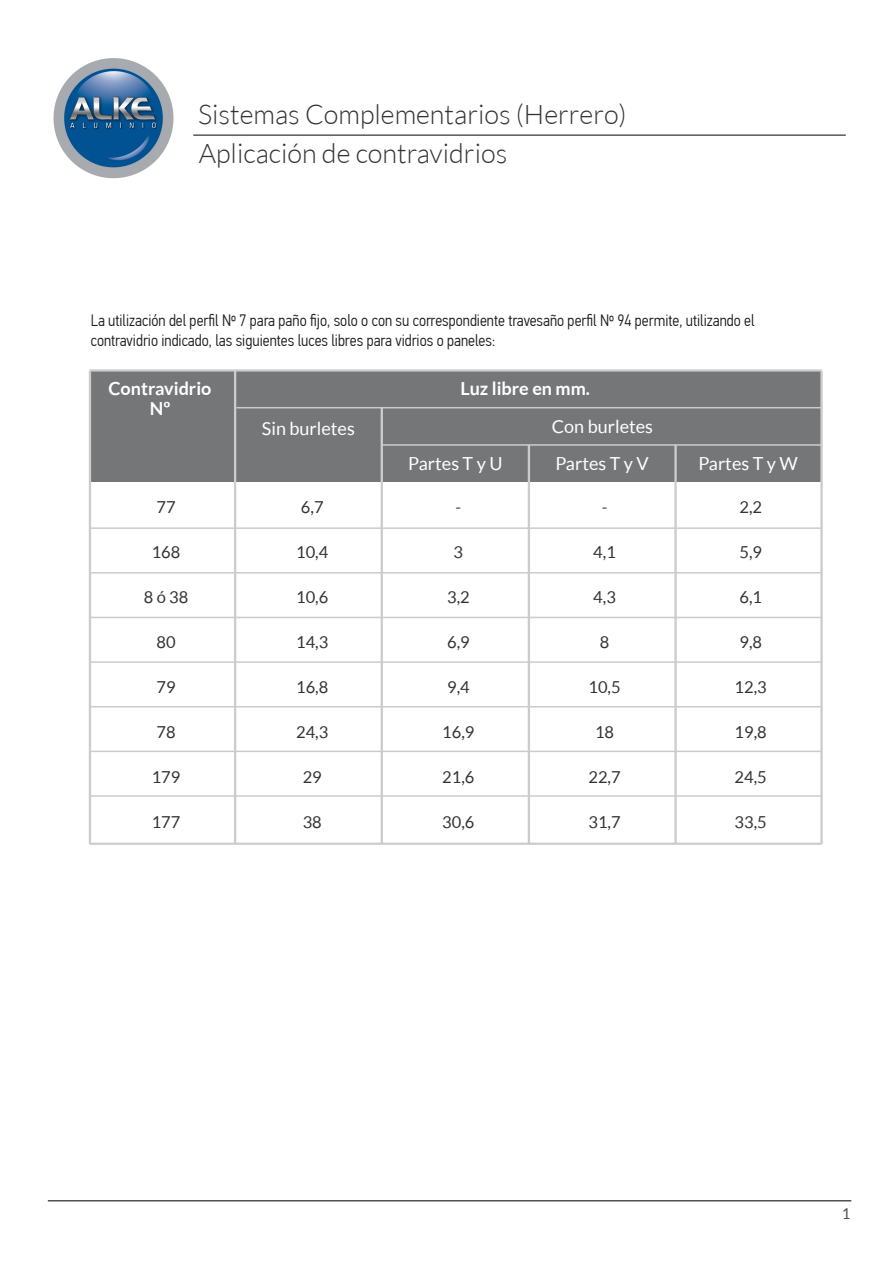
<style>
.page{position:relative;width:893px;height:1263px;background:#fff}
.page>*{position:absolute;margin:0;border:0;box-sizing:border-box;transform-origin:0 0}
.t1{font:300 27px "Lato";color:#333}
.t2{font:18px "Lato";color:#fff}
.t3{font:700 18px/19.5px "Lato";color:#fff;text-align:center}
.t4{font:300 16.5px/19.8px "PF Din Text Cond Pro";color:#1b1c20}
.t5{font:16.5px "Lato";color:#333}
.t6{font:15px "Lato";color:#504f53}
</style>
<div class="page">
<img style="left:53px;top:58px;width:121px;height:121px">
<hr style="left:193px;top:134px;width:653px;height:2px;background:#504f53">
<hr style="left:48px;top:1200px;width:803px;height:2px;background:#504f53">
<div style="left:90px;top:371px;width:730px;height:111px;background:#757678"></div>
<hr style="left:381px;top:407px;width:2px;height:437px;background:#ccc">
<hr style="left:528px;top:445px;width:2px;height:399px;background:#ccc">
<hr style="left:674px;top:445px;width:3px;height:399px;background:#ccc">
<hr style="left:820px;top:371px;width:3px;height:473px;background:#ccc">
<hr style="left:89px;top:371px;width:2px;height:473px;background:#ccc">
<hr style="left:234px;top:371px;width:2px;height:473px;background:#ccc">
<hr style="left:89px;top:527px;width:733px;height:2px;background:#ccc">
<hr style="left:236px;top:407px;width:585px;height:1px;background:#ccc">
<hr style="left:382px;top:444px;width:439px;height:2px;background:#ccc">
<hr style="left:89px;top:369px;width:733px;height:3px;background:#ccc">
<hr style="left:89px;top:572px;width:733px;height:2px;background:#ccc">
<hr style="left:89px;top:617px;width:733px;height:1px;background:#ccc">
<hr style="left:89px;top:661px;width:733px;height:2px;background:#ccc">
<hr style="left:89px;top:706px;width:733px;height:1px;background:#ccc">
<hr style="left:89px;top:751px;width:733px;height:1px;background:#ccc">
<hr style="left:89px;top:795px;width:733px;height:2px;background:#ccc">
<hr style="left:89px;top:843px;width:733px;height:2px;background:#ccc">
<h1 class="t1" style="left:198px;top:100px;width:430px">Sistemas Complementarios (Herrero)</h1>
<h1 class="t1" style="left:199px;top:139px;width:310px">Aplicación de contravidrios</h1>
<p class="t4" style="left:91px;top:311px;width:665px">La utilización del perfil Nº 7 para paño fijo, solo o con su correspondiente travesaño perfil Nº 94 permite, utilizando el contravidrio indicado, las siguientes luces libres para vidrios o paneles:</p>
<p class="t3" style="left:109px;top:379px;width:104px">Contravidrio<br>Nº</p>
<p class="t3" style="left:460px;top:379px;width:131px">Luz libre en mm.</p>
<p class="t2" style="left:262px;top:418px;width:94px">Sin burletes</p>
<p class="t2" style="left:552px;top:416px;width:103px">Con burletes</p>
<p class="t2" style="left:408px;top:454px;width:96px">Partes T y U</p>
<p class="t2" style="left:555px;top:454px;width:95px">Partes T y V</p>
<p class="t2" style="left:698px;top:454px;width:101px">Partes T y W</p>
<p class="t5" style="left:157px;top:498px;width:21px">77</p>
<p class="t5" style="left:152px;top:543px;width:30px">168</p>
<p class="t5" style="left:144px;top:588px;width:46px">8 ó 38</p>
<p class="t5" style="left:157px;top:633px;width:21px">80</p>
<p class="t5" style="left:157px;top:678px;width:21px">79</p>
<p class="t5" style="left:157px;top:723px;width:21px">78</p>
<p class="t5" style="left:152px;top:768px;width:30px">179</p>
<p class="t5" style="left:152px;top:813px;width:30px">177</p>
<p class="t5" style="left:739px;top:498px;width:24px">2,2</p>
<p class="t5" style="left:739px;top:543px;width:24px">5,9</p>
<p class="t5" style="left:739px;top:588px;width:24px">6,1</p>
<p class="t5" style="left:739px;top:633px;width:24px">9,8</p>
<p class="t5" style="left:735px;top:678px;width:34px">12,3</p>
<p class="t5" style="left:735px;top:723px;width:34px">19,8</p>
<p class="t5" style="left:735px;top:768px;width:34px">24,5</p>
<p class="t5" style="left:735px;top:813px;width:34px">33,5</p>
<p class="t5" style="left:301px;top:498px;width:24px">6,7</p>
<p class="t5" style="left:296px;top:543px;width:34px">10,4</p>
<p class="t5" style="left:296px;top:588px;width:34px">10,6</p>
<p class="t5" style="left:296px;top:633px;width:34px">14,3</p>
<p class="t5" style="left:296px;top:678px;width:34px">16,8</p>
<p class="t5" style="left:296px;top:723px;width:34px">24,3</p>
<p class="t5" style="left:303px;top:768px;width:21px">29</p>
<p class="t5" style="left:303px;top:813px;width:21px">38</p>
<p class="t5" style="left:602px;top:498px;width:7px">-</p>
<p class="t5" style="left:593px;top:543px;width:24px">4,1</p>
<p class="t5" style="left:593px;top:588px;width:24px">4,3</p>
<p class="t5" style="left:600px;top:633px;width:11px">8</p>
<p class="t5" style="left:588px;top:678px;width:34px">10,5</p>
<p class="t5" style="left:595px;top:723px;width:21px">18</p>
<p class="t5" style="left:588px;top:768px;width:34px">22,7</p>
<p class="t5" style="left:588px;top:813px;width:34px">31,7</p>
<p class="t5" style="left:455px;top:498px;width:7px">-</p>
<p class="t5" style="left:454px;top:543px;width:11px">3</p>
<p class="t5" style="left:447px;top:588px;width:24px">3,2</p>
<p class="t5" style="left:447px;top:633px;width:24px">6,9</p>
<p class="t5" style="left:447px;top:678px;width:24px">9,4</p>
<p class="t5" style="left:442px;top:723px;width:34px">16,9</p>
<p class="t5" style="left:442px;top:768px;width:34px">21,6</p>
<p class="t5" style="left:442px;top:813px;width:34px">30,6</p>
<p class="t6" style="left:842px;top:1205px;width:10px">1</p>
</div>
